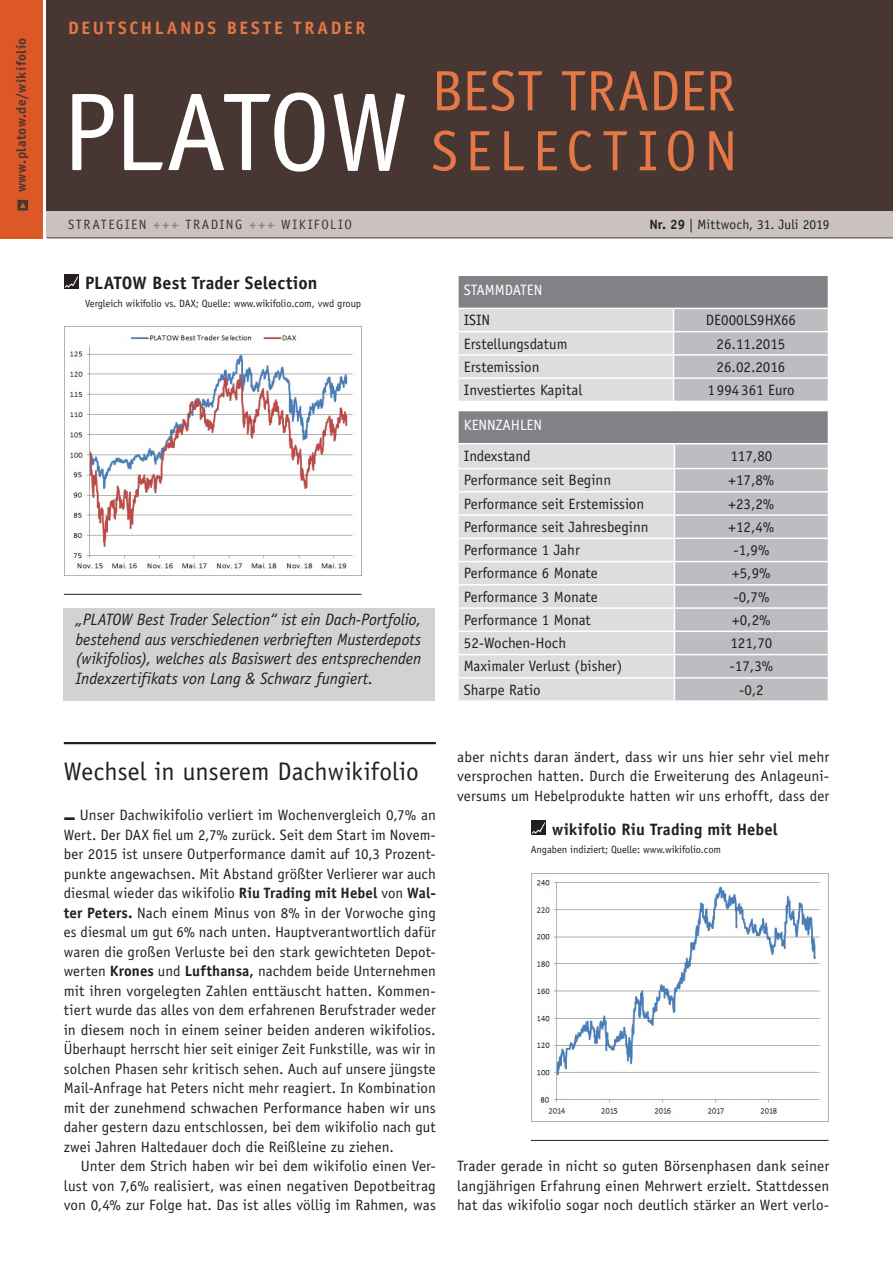
<style>
.page{position:relative;width:893px;height:1263px;background:#fff}
.page>*{position:absolute;margin:0;border:0;box-sizing:border-box;transform-origin:0 0}
.t1{font:111px "Officina Sans Std";letter-spacing:-.02em;color:#fff}
.t2{font:57px "Officina Sans Std";color:#e47846}
.t3{font:57px "Officina Sans Std";letter-spacing:.135em;color:#e47846}
._02_Headline{font:25.5px "Officina Sans Std";letter-spacing:.005em;color:#231f20}
._20_Kasten_Kopf{font:700 18px "Officina Sans Std";letter-spacing:.005em;color:#231f20}
.t4{font:700 18px "Officina Sans Std";letter-spacing:.15em;color:#e47846}
._09_Zwischenhead_kur{font:italic 16.5px/19.5px "Officina Sans Std";letter-spacing:-.005em;color:#231f20}
._20_Kasten_Kopf-2{font:700 16.5px "Officina Sans Std";letter-spacing:.005em;color:#231f20}
._05_Fließtext{font:15px/19.5px "Officina Sans Std";letter-spacing:.005em;color:#231f20;text-align:justify}
._06_Fließtext_Einzug{font:15px/19.5px "Officina Sans Std";letter-spacing:.005em;color:#231f20;text-align:justify}
.Tabelle_Fließtext{font:15px "Officina Sans Std";color:#231f20}
.Tabelle_Überschrift{font:15px "Officina Sans Std";color:#fff}
.t5{font:13.5px "Officina Sans Std";letter-spacing:.11em;color:#473632}
._20_Kasten_Kopf-3{font:13.5px "Officina Sans Std";letter-spacing:.01em;color:#231f20}
.t6{font:700 13.5px "Officina Sans Std";letter-spacing:.035em;color:#473632}
._20_Kasten_Kopf-4{font:10.5px "Officina Sans Std";letter-spacing:-.005em;color:#231f20}
.s1{font-weight:700;color:#90827d}
.s2{font-weight:700}
</style>
<div class="page">
<div style="left:47px;top:208px;width:846px;height:30px;background:#c9c2bf"></div>
<hr style="left:47px;top:238px;width:846px;height:1px;background:#473632">
<div style="left:47px;top:0;width:846px;height:210px;background:#473632"></div>
<div style="left:0;top:0;width:43px;height:238px;background:#dd5827"></div>
<svg style="left:17px;top:200px;width:11px;height:10px"></svg>
<hr style="left:64px;top:742px;width:372px;height:2px;background:#231f20">
<hr style="left:64px;top:594px;width:297px;height:1px;background:#231f20">
<img style="left:64px;top:327px;width:298px;height:249px">
<div style="left:64px;top:274px;width:15px;height:15px;background:#231f20"></div>
<svg style="left:65px;top:276px;width:13px;height:12px"></svg>
<div style="left:458px;top:275px;width:370px;height:33px;background:#808285"></div>
<hr style="left:457px;top:274px;width:217px;height:2px;background:#fff">
<hr style="left:457px;top:276px;width:2px;height:32px;background:#fff">
<hr style="left:674px;top:274px;width:155px;height:2px;background:#fff">
<svg style="left:458px;top:308px;width:370px;height:93px;background:#d1d2d4"></svg>
<hr style="left:457px;top:377px;width:217px;height:2px;background:#fff">
<hr style="left:674px;top:377px;width:155px;height:2px;background:#fff">
<div style="left:458px;top:411px;width:370px;height:33px;background:#808285"></div>
<div style="left:459px;top:444px;width:215px;height:256px;background:#dcdddf"></div>
<hr style="left:457px;top:411px;width:2px;height:32px;background:#fff">
<hr style="left:457px;top:443px;width:217px;height:1px;background:#fff">
<hr style="left:674px;top:443px;width:155px;height:1px;background:#fff">
<hr style="left:457px;top:468px;width:217px;height:1px;background:#fff">
<hr style="left:457px;top:491px;width:217px;height:2px;background:#fff">
<div style="left:674px;top:444px;width:154px;height:256px;background:#bcbdc0"></div>
<hr style="left:457px;top:514px;width:217px;height:2px;background:#fff">
<hr style="left:457px;top:538px;width:217px;height:1px;background:#fff">
<hr style="left:457px;top:561px;width:217px;height:1px;background:#fff">
<hr style="left:457px;top:584px;width:217px;height:2px;background:#fff">
<hr style="left:457px;top:607px;width:217px;height:2px;background:#fff">
<hr style="left:457px;top:631px;width:217px;height:1px;background:#fff">
<hr style="left:457px;top:654px;width:217px;height:1px;background:#fff">
<hr style="left:457px;top:677px;width:217px;height:2px;background:#fff">
<hr style="left:674px;top:514px;width:155px;height:2px;background:#fff">
<hr style="left:674px;top:538px;width:155px;height:1px;background:#fff">
<hr style="left:674px;top:561px;width:155px;height:1px;background:#fff">
<hr style="left:674px;top:584px;width:155px;height:2px;background:#fff">
<hr style="left:674px;top:607px;width:155px;height:2px;background:#fff">
<hr style="left:674px;top:631px;width:155px;height:1px;background:#fff">
<hr style="left:674px;top:654px;width:155px;height:1px;background:#fff">
<hr style="left:674px;top:677px;width:155px;height:2px;background:#fff">
<div style="left:64px;top:608px;width:371px;height:93px;background:#d1d2d4"></div>
<hr style="left:531px;top:1140px;width:298px;height:1px;background:#231f20">
<img style="left:531px;top:873px;width:298px;height:249px">
<div style="left:531px;top:820px;width:15px;height:15px;background:#231f20"></div>
<svg style="left:532px;top:822px;width:13px;height:12px"></svg>
<p class="t6" style="left:13px;top:192px;width:156px;rotate:-90deg">www.platow.de/wikifolio</p>
<p class="t4" style="left:68px;top:17px;width:299px">DEUTSCHLANDS BESTE TRADER</p>
<p class="t1" style="left:62px;top:68px;width:348px">PLATOW</p>
<p class="t2" style="left:432px;top:58px;width:305px">BEST TRADER</p>
<p class="t3" style="left:432px;top:118px;width:307px">SELECTION</p>
<p class="t5" style="left:68px;top:216px;width:285px">STRATEGIEN <span class="s1">+++</span> TRADING <span class="s1">+++</span> WIKIFOLIO</p>
<p class="_20_Kasten_Kopf" style="left:85px;top:272px;width:234px">PLATOW Best Trader Selection</p>
<p class="_20_Kasten_Kopf-4" style="left:85px;top:298px;width:278px">Vergleich wikifolio vs. DAX; Quelle: www.wikifolio.com, vwd group</p>
<p class="_09_Zwischenhead_kur" style="left:75px;top:610px;width:347px">„PLATOW Best Trader Selection“ ist ein Dach-Portfolio, bestehend aus verschiedenen verbrieften Musterdepots</p>
<p class="_09_Zwischenhead_kur" style="left:75px;top:649px;width:347px">(wikifolios), welches als Basiswert des entsprechenden<br>Indexzertifikats von Lang &amp; Schwarz fungiert.</p>
<p class="_20_Kasten_Kopf-3" style="left:649px;top:216px;width:182px"><span class="s2">Nr. 29</span> | Mittwoch, 31. Juli 2019</p>
<p class="Tabelle_Überschrift" style="left:464px;top:281px;width:80px">STAMMDATEN</p>
<p class="Tabelle_Fließtext" style="left:464px;top:311px;width:28px">ISIN</p>
<p class="Tabelle_Fließtext" style="left:706px;top:311px;width:92px">DE000LS9HX66</p>
<p class="Tabelle_Fließtext" style="left:464px;top:335px;width:105px">Erstellungsdatum</p>
<p class="Tabelle_Fließtext" style="left:717px;top:335px;width:70px">26.11.2015</p>
<p class="Tabelle_Fließtext" style="left:464px;top:358px;width:77px">Erstemission</p>
<p class="Tabelle_Fließtext" style="left:717px;top:358px;width:70px">26.02.2016</p>
<p class="Tabelle_Fließtext" style="left:464px;top:381px;width:120px">Investiertes Kapital</p>
<p class="Tabelle_Fließtext" style="left:707px;top:381px;width:89px">1994361 Euro</p>
<p class="Tabelle_Überschrift" style="left:464px;top:416px;width:80px">KENNZAHLEN</p>
<p class="Tabelle_Fließtext" style="left:464px;top:447px;width:68px">Indexstand</p>
<p class="Tabelle_Fließtext" style="left:730px;top:447px;width:43px">117,80</p>
<p class="Tabelle_Fließtext" style="left:464px;top:472px;width:149px">Performance seit Beginn</p>
<p class="Tabelle_Fließtext" style="left:728px;top:472px;width:47px">+17,8%</p>
<p class="Tabelle_Fließtext" style="left:464px;top:495px;width:182px">Performance seit Erstemission</p>
<p class="Tabelle_Fließtext" style="left:728px;top:495px;width:47px">+23,2%</p>
<p class="Tabelle_Fließtext" style="left:464px;top:518px;width:186px">Performance seit Jahresbeginn</p>
<p class="Tabelle_Fließtext" style="left:728px;top:518px;width:47px">+12,4%</p>
<p class="Tabelle_Fließtext" style="left:464px;top:541px;width:117px">Performance 1 Jahr</p>
<p class="Tabelle_Fließtext" style="left:733px;top:541px;width:38px">-1,9%</p>
<p class="Tabelle_Fließtext" style="left:464px;top:565px;width:135px">Performance 6 Monate</p>
<p class="Tabelle_Fließtext" style="left:732px;top:565px;width:40px">+5,9%</p>
<p class="Tabelle_Fließtext" style="left:464px;top:588px;width:135px">Performance 3 Monate</p>
<p class="Tabelle_Fließtext" style="left:733px;top:588px;width:38px">-0,7%</p>
<p class="Tabelle_Fließtext" style="left:464px;top:611px;width:129px">Performance 1 Monat</p>
<p class="Tabelle_Fließtext" style="left:732px;top:611px;width:40px">+0,2%</p>
<p class="Tabelle_Fließtext" style="left:464px;top:634px;width:104px">52-Wochen-Hoch</p>
<p class="Tabelle_Fließtext" style="left:730px;top:634px;width:43px">121,70</p>
<p class="Tabelle_Fließtext" style="left:464px;top:658px;width:160px">Maximaler Verlust (bisher)</p>
<p class="Tabelle_Fließtext" style="left:730px;top:658px;width:45px">-17,3%</p>
<p class="Tabelle_Fließtext" style="left:464px;top:681px;width:78px">Sharpe Ratio</p>
<p class="Tabelle_Fließtext" style="left:739px;top:681px;width:26px">-0,2</p>
<p class="_02_Headline" style="left:64px;top:757px;width:357px">Wechsel in unserem Dachwikifolio</p>
<p class="_05_Fließtext" style="left:64px;top:806px;width:374px">■ Unser Dachwikifolio verliert im Wochenvergleich 0,7% an Wert. Der DAX fiel um 2,7% zurück. Seit dem Start im Novem&shy;ber 2015 ist unsere Outperformance damit auf 10,3 Prozent&shy;punkte angewachsen. Mit Abstand größter Verlierer war auch diesmal wieder das wikifolio <span class="s2">Riu Trading mit Hebel</span> von <span class="s2">Wal&shy;ter Peters.</span> Nach einem Minus von 8% in der Vorwoche ging es diesmal um gut 6% nach unten. Hauptverantwortlich dafür waren die großen Verluste bei den stark gewichteten Depot&shy;werten <span class="s2">Krones</span> und <span class="s2">Lufthansa,</span> nachdem beide Unternehmen mit ihren vorgelegten Zahlen enttäuscht hatten. Kommen&shy;tiert wurde das alles von dem erfahrenen Berufstrader weder in diesem noch in einem seiner beiden anderen wikifolios.<br>Überhaupt herrscht hier seit einiger Zeit Funkstille, was wir in solchen Phasen sehr kritisch sehen. Auch auf unsere jüngste Mail-Anfrage hat Peters nicht mehr reagiert. In Kombination mit der zunehmend schwachen Performance haben wir uns daher gestern dazu entschlossen, bei dem wikifolio nach gut zwei Jahren Haltedauer doch die Reißleine zu ziehen.</p>
<p class="_06_Fließtext_Einzug" style="left:64px;top:1157px;width:374px;text-indent:17px">Unter dem Strich haben wir bei dem wikifolio einen Ver&shy;lust von 7,6% realisiert, was einen negativen Depotbeitrag von 0,4% zur Folge hat. Das ist alles völlig im Rahmen, was</p>
<p class="_06_Fließtext_Einzug" style="left:457px;top:747px;width:374px">aber nichts daran ändert, dass wir uns hier sehr viel mehr versprochen hatten. Durch die Erweiterung des Anlageuni&shy;versums um Hebelprodukte hatten wir uns erhofft, dass der</p>
<p class="_20_Kasten_Kopf-2" style="left:552px;top:819px;width:227px">wikifolio Riu Trading mit Hebel</p>
<p class="_20_Kasten_Kopf-4" style="left:531px;top:844px;width:192px">Angaben indiziert; Quelle: www.wikifolio.com</p>
<p class="_06_Fließtext_Einzug" style="left:457px;top:1157px;width:374px">Trader gerade in nicht so guten Börsenphasen dank seiner langjährigen Erfahrung einen Mehrwert erzielt. Stattdessen hat das wikifolio sogar noch deutlich stärker an Wert verlo-</p>
</div>
